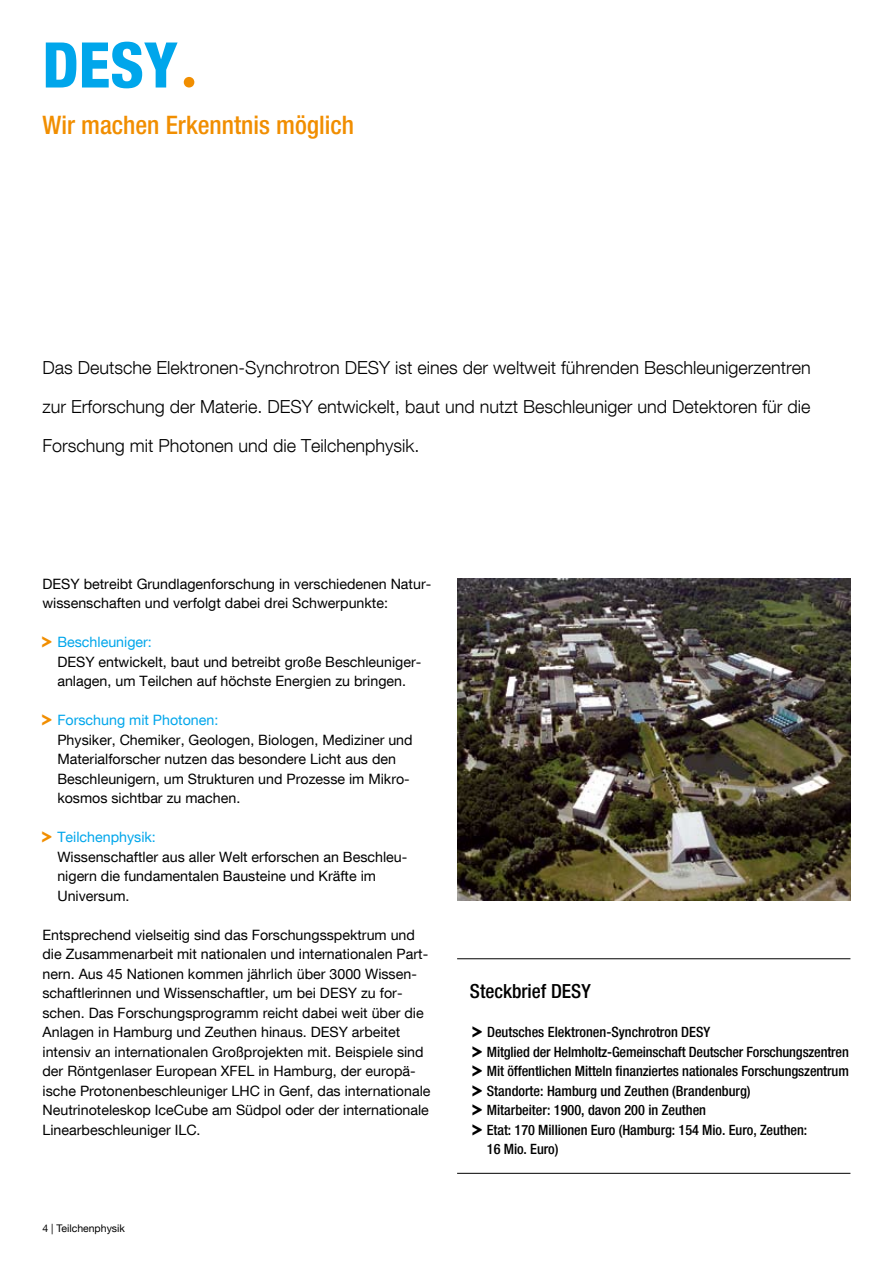
<style>
.page{position:relative;width:893px;height:1263px;background:#fff}
.page>*{position:absolute;margin:0;border:0;box-sizing:border-box;transform-origin:0 0}
.t1{font:63px "Desy Neue Helvetica 87 Cond H";color:#00a6eb}
.t2{font:25.5px "Desy Neue Helvetica 67 Cond M";color:#f18e00}
.t3{font:19.5px "Desy Neue Helvetica 67 Cond M";color:#000}
.t4{font:300 18px/39px "Desy Neue Helvetica 45";color:#000;text-align:justify}
.t5{font:14.25px/19.5px "Desy Neue Helvetica 55 Roman";color:#000}
.t6{font:14.25px "Desy Neue Helvetica 67 Cond M";letter-spacing:-.005em;color:#000}
.t7{font:10.5px "Desy Neue Helvetica 55 Roman";color:#000}
.s1{color:#f18e00}
.s2{color:#00a6eb}
.s3{font-family:"Desy Neue Helvetica 55 Roman"}
</style>
<div class="page">
<hr style="left:457px;top:958px;width:393px;height:1px;background:#000">
<hr style="left:457px;top:1173px;width:393px;height:1px;background:#000">
<img style="left:457px;top:578px;width:393px;height:323px">
<h1 class="t1" style="left:43px;top:27px;width:160px">DESY<span class="s1">ª</span></h1>
<h2 class="t2" style="left:43px;top:110px;width:313px">Wir machen Erkenntnis möglich</h2>
<p class="t4" style="left:43px;top:348px;width:770px">Das Deutsche Elektronen-Synchrotron DESY ist eines der weltweit führenden Beschleunigerzentren zur Erforschung der Materie. DESY entwickelt, baut und nutzt Beschleuniger und Detektoren für die Forschung- mit Photonen und die Teilchenphysik.</p>
<p class="t5" style="left:43px;top:573px;width:390px">DESY betreibt Grundlagenforschung in verschiedenen Natur&shy;wissenschaften und verfolgt dabei drei Schwerpunkte:</p>
<p class="t5" style="left:57px;top:632px;width:365px;text-indent:-22px"><span class="s1">º</span> <span class="s2">Beschleuniger:<br></span>DESY entwickelt, baut und betreibt große Beschleuniger&shy;anlagen, um Teilchen auf höchste Energien zu bringen.</p>
<p class="t5" style="left:57px;top:710px;width:357px;text-indent:-22px"><span class="s1">º</span> <span class="s2">Forschung mit Photonen:<br></span>Physiker, Chemiker, Geologen, Biologen, Mediziner und Materialforscher nutzen das besondere Licht aus den Beschleunigern, um Strukturen und Prozesse im Mikro&shy;kosmos sichtbar zu machen.</p>
<p class="t5" style="left:57px;top:827px;width:350px;text-indent:-22px"><span class="s1">º</span> <span class="s2">Teilchenphysik:<br></span>Wissenschaftler aus aller Welt erforschen an Beschleu&shy;nigern die fundamentalen Bausteine und Kräfte im Universum- .</p>
<p class="t5" style="left:43px;top:924px;width:389px">Entsprechend vielseitig sind das Forschungsspektrum und die Zusammenarbeit mit nationalen und internationalen Part&shy;nern. Aus 45 Nationen kommen jährlich über 3000 Wissen&shy;schaftlerinnen und Wissenschaftler, um bei DESY zu for&shy;schen. Das Forschungsprogramm reicht dabei weit über die Anlagen in Hamburg und Zeuthen hinaus. DESY arbeitet intensiv an internationalen Großprojekten mit. Beispiele sind der Röntgenlaser European XFEL in Hamburg, der europä&shy;ische Protonenbeschleuniger LHC in Genf, das internationale Neutrinoteleskop IceCube am Südpol oder der internationale Linearbeschleuniger ILC.</p>
<p class="t7" style="left:51px;top:1222px;width:75px">| Teilchenphysik</p>
<h3 class="t3" style="left:470px;top:979px;width:122px">Steckbrief DESY</h3>
<p class="t6" style="left:466px;top:1023px;width:246px"><span class="s3">º</span> Deutsches Elektronen-Synchrotron DESY</p>
<p class="t6" style="left:466px;top:1043px;width:385px"><span class="s3">º</span> Mitglied der Helmholtz-Gemeinschaft Deutscher Forschungszentren</p>
<p class="t6" style="left:466px;top:1062px;width:385px"><span class="s3">º</span> Mit öffentlichen Mitteln finanziertes nationales Forschungs-zentrum</p>
<p class="t6" style="left:466px;top:1082px;width:286px"><span class="s3">º</span> Standorte: Hamburg und Zeuthen (Brandenburg)</p>
<p class="t6" style="left:466px;top:1101px;width:242px"><span class="s3">º</span> Mitarbeiter: 1900, davon 200 in Zeuthen</p>
<p class="t6" style="left:466px;top:1121px;width:343px"><span class="s3">º</span> Etat: 170 Millionen Euro (Hamburg: 154 Mio. Euro, Zeuthen:</p>
<p class="t6" style="left:487px;top:1140px;width:73px">16 Mio. Euro)</p>
</div>
